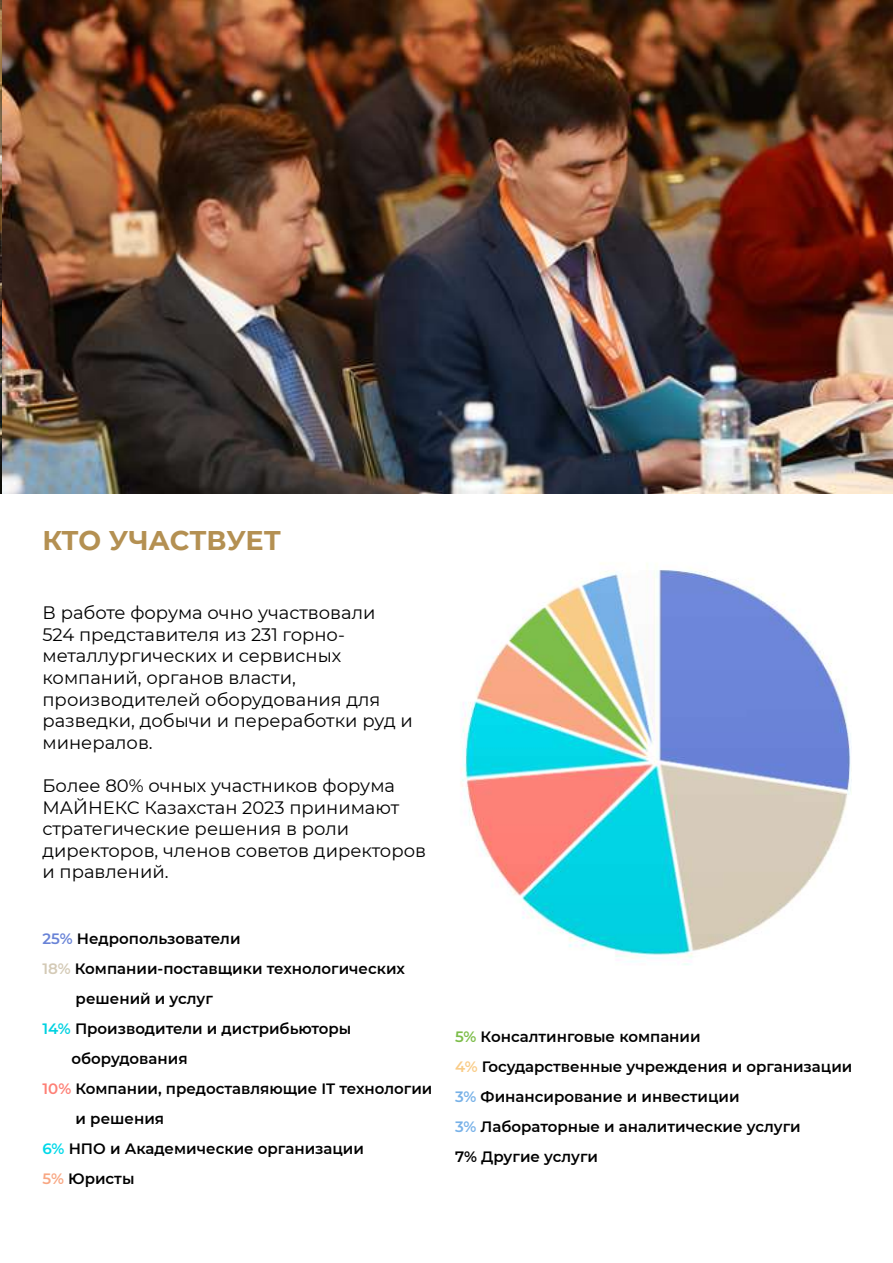
<style>
.page{position:relative;width:893px;height:1263px;background:#fff}
.page>*{position:absolute;margin:0;border:0;box-sizing:border-box;transform-origin:0 0}
.t1{font:700 27px "Montserrat";letter-spacing:-.01em;color:#b49052}
.t2{font:18px/21.6px "Montserrat";color:#000}
.t3{font:600 15px/30px "Montserrat";color:#000}
.s1{color:#6983d7}
.s2{color:#d4cab6}
.s3{color:#00d2e1}
.s4{color:#fe8076}
.s5{color:#00d9e9}
.s6{color:#f8a783}
.s7{color:#7cbd49}
.s8{color:#f9cc88}
.s9{color:#77b1e7}
.s10{color:#77b1e8}
</style>
<div class="page">
<img style="left:0;top:0;width:893px;height:493px">
<img style="left:461px;top:563px;width:391px;height:402px">
<h1 class="t1" style="left:43px;top:521px;width:240px">КТО УЧАСТВУЕТ</h1>
<p class="t2" style="left:43px;top:601px;width:372px">В работе форума очно участвовали<br>524 представителя из 231 горно&shy;металлургических и сервисных компаний, органов власти, производителей оборудования для разведки, добычи и переработки руд и минералов.</p>
<p class="t2" style="left:43px;top:774px;width:385px">Более 80% очных участников форума<br>МАЙНЕКС Казахстан 2023 принимают стратегические решения в роли директоров, членов советов директоров и правлений.</p>
<p class="t3" style="left:43px;top:923px;width:200px"><span class="s1">25%</span> Недропользователи</p>
<p class="t3" style="left:43px;top:953px;width:364px"><span class="s2">18%</span> Компании-поставщики технологических</p>
<p class="t3" style="left:76px;top:983px;width:139px">решений и услуг</p>
<p class="t3" style="left:43px;top:1013px;width:310px"><span class="s3">14%</span> Производители и дистрибьюторы</p>
<p class="t3" style="left:71px;top:1043px;width:118px">оборудования</p>
<p class="t3" style="left:43px;top:1073px;width:391px"><span class="s4">10%</span> Компании, предоставляющие IT технологии</p>
<p class="t3" style="left:76px;top:1103px;width:90px">и решения</p>
<p class="t3" style="left:43px;top:1133px;width:323px"><span class="s5">6%</span> НПО и Академические организации</p>
<p class="t3" style="left:43px;top:1163px;width:93px"><span class="s6">5%</span> Юристы</p>
<p class="t3" style="left:455px;top:1020px;width:399px"><span class="s7">5%</span> Консалтинговые компании<br><span class="s8">4%</span> Государственные учреждения и организации<br><span class="s9">3%</span> Финансирование и инвестиции<br><span class="s10">3%</span> Лабораторные и аналитические услуги<br>7% Другие услуги</p>
</div>
